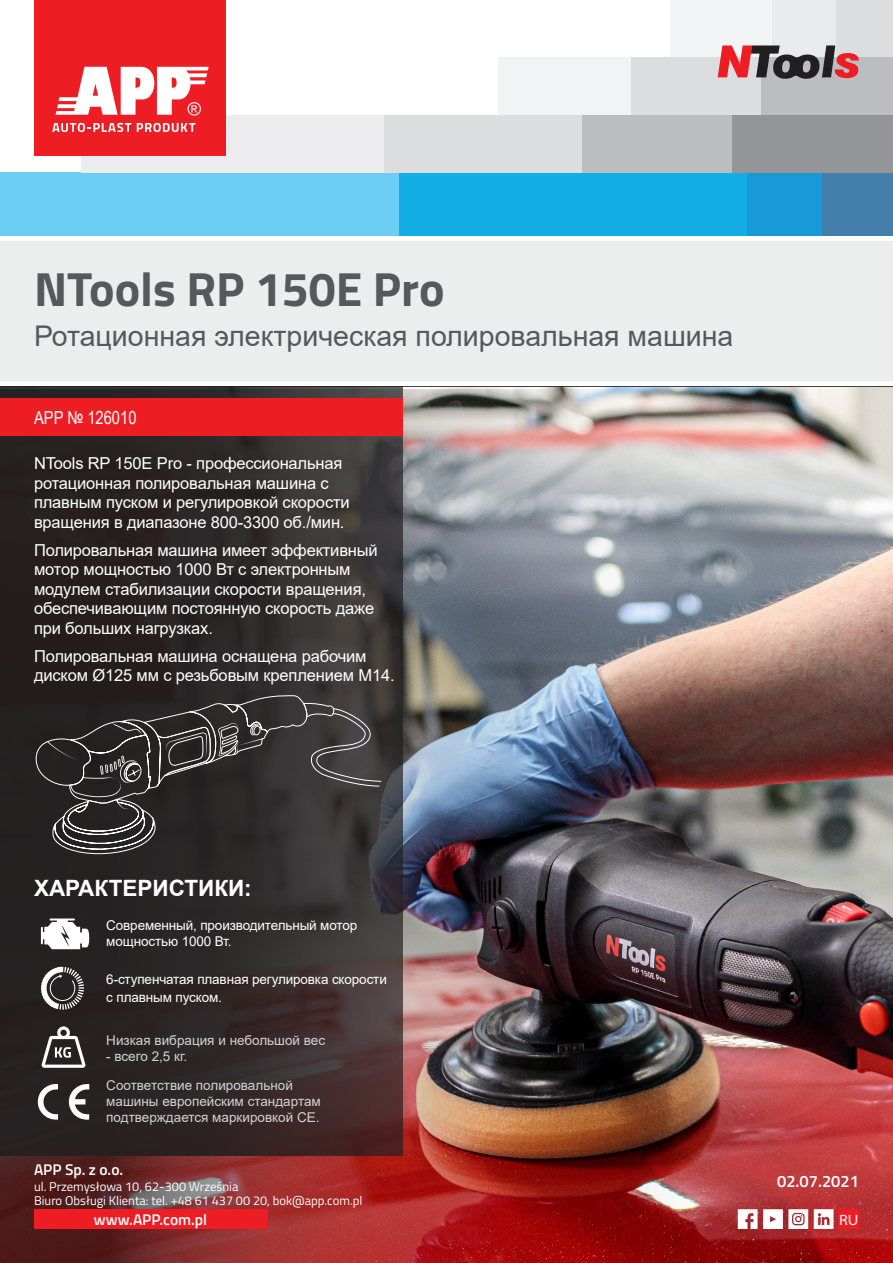
<style>
.page{position:relative;width:893px;height:1263px;background:#fff}
.page>*{position:absolute;margin:0;border:0;box-sizing:border-box;transform-origin:0 0}
.t1{font:700 48px "Titillium";color:#57585a}
.t2{font:28.5px "Arial";color:#57585a}
.t3{font:700 22.5px "Arial";color:#fff}
.t4{font:18px "Arial Narrow";color:#fff}
.t5{font:16.5px/19.5px "Arial";letter-spacing:-.01em;color:#fff}
.t6{font:600 16.5px "Titillium";color:#fff}
.t7{font:600 15.45px "Titillium";color:#fff}
.t8{font:semi-expanded 15px "Myriad Pro";color:#fff}
.t9{font:13.5px/16.2px "Arial";color:#d1d2d4}
.t10{font:13.5px/16.2px "Arial";letter-spacing:-.01em;color:#fff}
.t11{font:12.75px "Titillium";color:#fff}
</style>
<div class="page">
<div style="left:727px;top:172px;width:97px;height:64px;background:#179ad7"></div>
<div style="left:398px;top:172px;width:348px;height:64px;background:#13aee5"></div>
<div style="left:0;top:172px;width:399px;height:64px;background:#6ccdf4"></div>
<div style="left:830px;top:0;width:63px;height:57px;background:#dcdddf"></div>
<div style="left:746px;top:0;width:90px;height:57px;background:#e9eaeb"></div>
<div style="left:670px;top:0;width:101px;height:57px;background:#f2f3f4"></div>
<div style="left:761px;top:57px;width:132px;height:58px;background:#bcbdc0"></div>
<div style="left:629px;top:57px;width:132px;height:58px;background:#dcdddf"></div>
<div style="left:499px;top:57px;width:132px;height:58px;background:#f2f3f4"></div>
<div style="left:822px;top:172px;width:71px;height:64px;background:#447fac"></div>
<div style="left:732px;top:115px;width:161px;height:57px;background:#939598"></div>
<div style="left:383px;top:115px;width:205px;height:57px;background:#dcdddf"></div>
<div style="left:81px;top:115px;width:302px;height:57px;background:#ececee"></div>
<div style="left:583px;top:115px;width:149px;height:57px;background:#bcbdc0"></div>
<div style="left:35px;top:0;width:191px;height:156px;background:#ee1d23"></div>
<svg style="left:52px;top:123px;width:79px;height:9px"></svg>
<svg style="left:137px;top:123px;width:58px;height:9px"></svg>
<svg style="left:55px;top:67px;width:154px;height:49px"></svg>
<img style="left:0;top:386px;width:893px;height:877px">
<svg style="left:0;top:386px;width:403px;height:770px;background:#302929"></svg>
<div style="left:0;top:236px;width:893px;height:146px;background:#eceded"></div>
<hr style="left:0;top:236px;width:893px;height:4px;background:#fff">
<div style="left:0;top:399px;width:403px;height:37px;background:#ee1d23"></div>
<svg style="left:718px;top:45px;width:141px;height:34px"></svg>
<svg style="left:69px;top:1084px;width:20px;height:36px"></svg>
<svg style="left:36px;top:1083px;width:22px;height:37px"></svg>
<svg style="left:41px;top:918px;width:48px;height:31px"></svg>
<svg style="left:738px;top:1209px;width:19px;height:20px"></svg>
<svg style="left:763px;top:1209px;width:45px;height:20px"></svg>
<svg style="left:814px;top:1209px;width:19px;height:20px"></svg>
<div style="left:34px;top:1209px;width:233px;height:20px;background:#ee1d23"></div>
<div style="left:838px;top:1209px;width:21px;height:20px;background:#ee1d23"></div>
<svg style="left:41px;top:967px;width:43px;height:42px"></svg>
<svg style="left:35px;top:694px;width:347px;height:160px;background:#3b3838"></svg>
<svg style="left:42px;top:1026px;width:43px;height:42px"></svg>
<p class="t1" style="left:34px;top:252px;width:412px">NTools RP 150E Pro</p>
<p class="t2" style="left:34px;top:316px;width:701px">Ротационная электрическая полировальная машина</p>
<p class="t4" style="left:34px;top:404px;width:104px">APP № 126010</p>
<p class="t5" style="left:34px;top:453px;width:317px">NTools RP 150E Pro - профессиональная ротационная полировальная машина с плавным пуском и регулировкой скорости вращения в диапазоне 800-3300 об./мин.</p>
<p class="t5" style="left:34px;top:540px;width:345px">Полировальная машина имеет эффективный мотор мощностью 1000 Вт с электронным модулем стабилизации скорости вращения, обеспечивающим постоянную скорость даже при больших нагрузках.</p>
<p class="t5" style="left:34px;top:646px;width:362px">Полировальная машина оснащена рабочим диском Ø125 мм с резьбовым креплением M14.</p>
<p class="t3" style="left:34px;top:872px;width:219px">ХАРАКТЕРИСТИКИ:</p>
<p class="t10" style="left:106px;top:917px;width:252px">Современный, производительный мотор мощностью 1000 Вт.</p>
<p class="t10" style="left:106px;top:970px;width:282px;line-height:18px">6-ступенчатая плавная регулировка скорости с плавным пуском.</p>
<p class="t9" style="left:106px;top:1032px;width:220px">Низкая вибрация и небольшой вес</p>
<p class="t9" style="left:106px;top:1048px;width:82px">- всего 2,5 кг.</p>
<p class="t9" style="left:106px;top:1077px;width:216px">Соответствие полировальной машины европейским стандартам подтверждается маркировкой CE.</p>
<p class="t7" style="left:34px;top:1158px;width:91px">APP Sp. z o.o.</p>
<p class="t11" style="left:34px;top:1177px;width:206px">ul. Przemysłowa 10, 62-300 Września</p>
<p class="t11" style="left:34px;top:1191px;width:330px">Biuro Obsługi Klienta: tel. +48 61 437 00 20, bok@app.com.pl</p>
<p class="t7" style="left:94px;top:1208px;width:115px">www.APP.com.pl</p>
<p class="t8" style="left:839px;top:1210px;width:21px">RU</p>
<p class="t6" style="left:777px;top:1169px;width:83px">02.07.2021</p>
</div>
